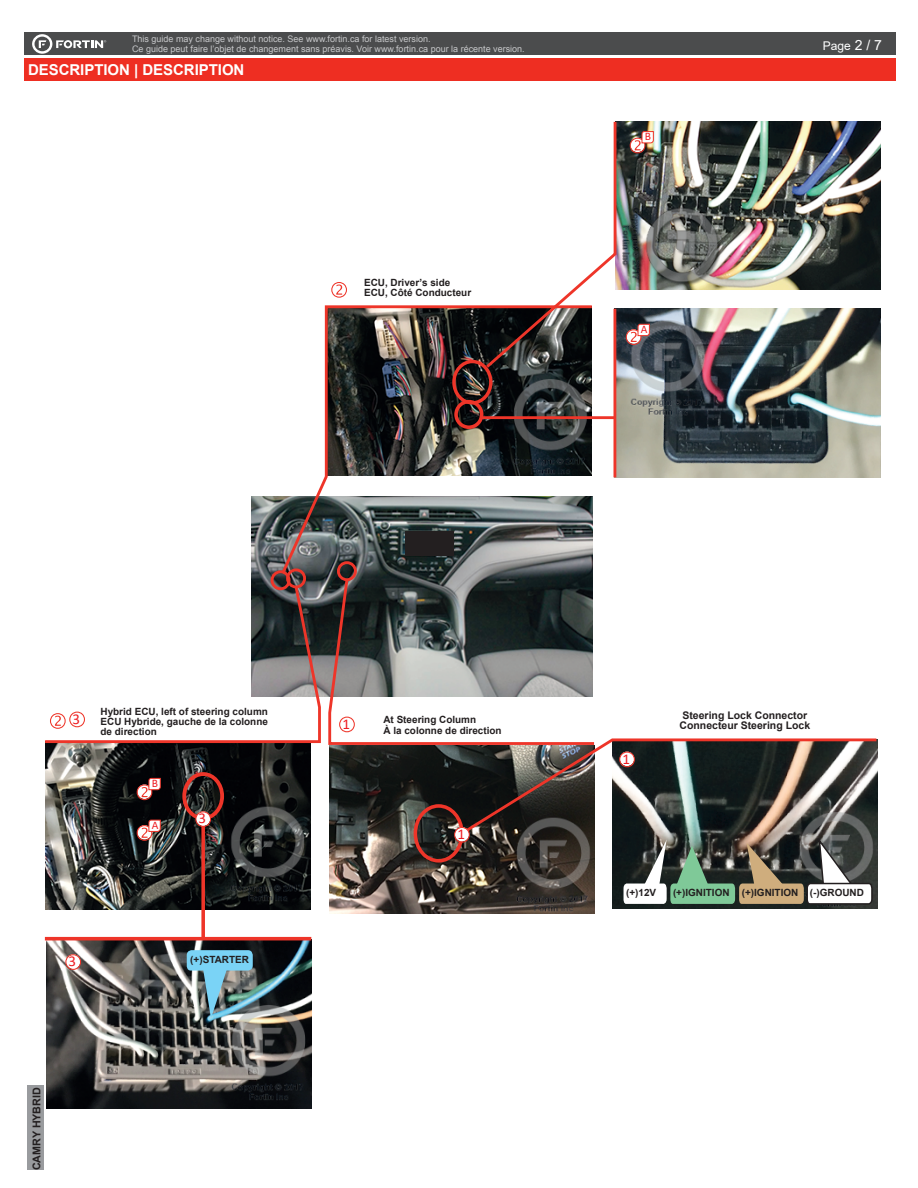
<style>
.page{position:relative;width:918px;height:1188px;background:#fff}
.page>*{position:absolute;margin:0;border:0;box-sizing:border-box;transform-origin:0 0}
.t1{font:700 15px "Arial";letter-spacing:-.005em;color:#fff}
.t2{font:15px "Calibri";color:#ee1d23}
.t3{font:12px "Arial";color:#fff}
.t4{font:11.55px "Calibri";color:#ee1d23}
.t5{font:700 10.8px "Arial";color:#231f20}
.t6{font:700 10.5px/10.5px "Arial";color:#231f20}
.t7{font:700 9.9px/9.9px "Arial";color:#231f20}
.t8{font:9px/9.8px "Arial";color:#c7c8ca}
.s1{font-size:13.95px}
</style>
<div class="page">
<div style="left:24px;top:33px;width:872px;height:22px;background:#4b4c4d"></div>
<div style="left:24px;top:58px;width:872px;height:23px;background:#ee2e22"></div>
<svg style="left:32px;top:34px;width:74px;height:20px"></svg>
<div style="left:27px;top:1085px;width:17px;height:85px;background:#999b9e"></div>
<img style="left:618px;top:121px;width:262px;height:169px">
<img style="left:616px;top:309px;width:265px;height:168px">
<img style="left:329px;top:746px;width:266px;height:168px">
<img style="left:612px;top:905px;width:266px;height:4px">
<div style="left:414px;top:804px;width:50px;height:59px;border:4px solid #ee3529;border-radius:50%"></div>
<svg style="left:556px;top:121px;width:62px;height:250px"></svg>
<hr style="left:614px;top:309px;width:2px;height:168px;background:#ee3529">
<hr style="left:480px;top:416px;width:134px;height:3px;background:#ee3529">
<img style="left:252px;top:497px;width:340px;height:200px">
<svg style="left:327px;top:577px;width:266px;height:169px"></svg>
<div style="left:337px;top:561px;width:20px;height:20px;border:3px solid #ee3529;border-radius:50%"></div>
<div style="left:271px;top:570px;width:20px;height:20px;border:3px solid #ee3529;border-radius:50%"></div>
<img style="left:279px;top:304px;width:316px;height:272px">
<img style="left:46px;top:940px;width:265px;height:168px">
<img style="left:45px;top:744px;width:265px;height:166px">
<div style="left:182px;top:772px;width:42px;height:48px;border:4px solid #ee3529;border-radius:50%"></div>
<hr style="left:45px;top:937px;width:266px;height:3px;background:#ee3529">
<svg style="left:201px;top:827px;width:4px;height:110px"></svg>
<img style="left:187px;top:950px;width:66px;height:69px">
<svg style="left:45px;top:584px;width:277px;height:160px"></svg>
<div style="left:286px;top:568px;width:20px;height:20px;border:3px solid #ee3529;border-radius:50%"></div>
<svg style="left:331px;top:282px;width:16px;height:16px"></svg>
<svg style="left:137px;top:819px;width:24px;height:22px"></svg>
<svg style="left:137px;top:777px;width:24px;height:23px"></svg>
<svg style="left:626px;top:323px;width:24px;height:22px"></svg>
<svg style="left:630px;top:131px;width:24px;height:22px"></svg>
<svg style="left:339px;top:717px;width:16px;height:15px"></svg>
<svg style="left:195px;top:811px;width:16px;height:16px"></svg>
<svg style="left:65px;top:954px;width:16px;height:16px"></svg>
<svg style="left:50px;top:712px;width:35px;height:17px"></svg>
<img style="left:454px;top:737px;width:424px;height:168px">
<p class="t8" style="left:132px;top:34px;width:394px">This guide may change without notice. See www.fortin.ca for latest version.<br>Ce guide peut faire l’objet de changement sans préavis. Voir www.fortin.ca pour la récente version.</p>
<h1 class="t1" style="left:28px;top:59px;width:218px">DESCRIPTION | DESCRIPTION</h1>
<p class="t7" style="left:364px;top:278px;width:109px">ECU, Driver’s side<br>ECU, Côté Conducteur</p>
<p class="t4" style="left:645px;top:128px;width:8px">B</p>
<p class="t4" style="left:641px;top:321px;width:8px">A</p>
<p class="t3" style="left:823px;top:38px;width:61px">Page <span class="s1">2 / 7</span></p>
<p class="t2" style="left:73px;top:708px;width:9px">3</p>
<p class="t7" style="left:101px;top:707px;width:169px;text-align:justify">Hybrid ECU, left of steering column ECU Hybride, gauche de la colonne de direction</p>
<p class="t4" style="left:152px;top:775px;width:8px">B</p>
<p class="t4" style="left:152px;top:817px;width:8px">A</p>
<p class="t2" style="left:199px;top:808px;width:9px">3</p>
<p class="t2" style="left:69px;top:951px;width:9px">3</p>
<p class="t5" style="left:29px;top:1170px;width:85px;rotate:-90deg">CAMRY HYBRID</p>
<p class="t7" style="left:190px;top:955px;width:60px">(+)STARTER</p>
<p class="t2" style="left:342px;top:713px;width:9px">1</p>
<p class="t7" style="left:383px;top:715px;width:120px;line-height:10.5px">At Steering Column<br>À la colonne de direction</p>
<p class="t2" style="left:457px;top:824px;width:9px">1</p>
<p class="t2" style="left:622px;top:748px;width:9px">1</p>
<p class="t6" style="left:680px;top:710px;width:132px">Steering Lock Connector<br>Connecteur Steering Lock</p>
<p class="t7" style="left:626px;top:888px;width:32px">(+)12V</p>
<p class="t7" style="left:673px;top:888px;width:192px">(+)IGNITION (+)IGNITION (-)GROUND</p>
</div>
